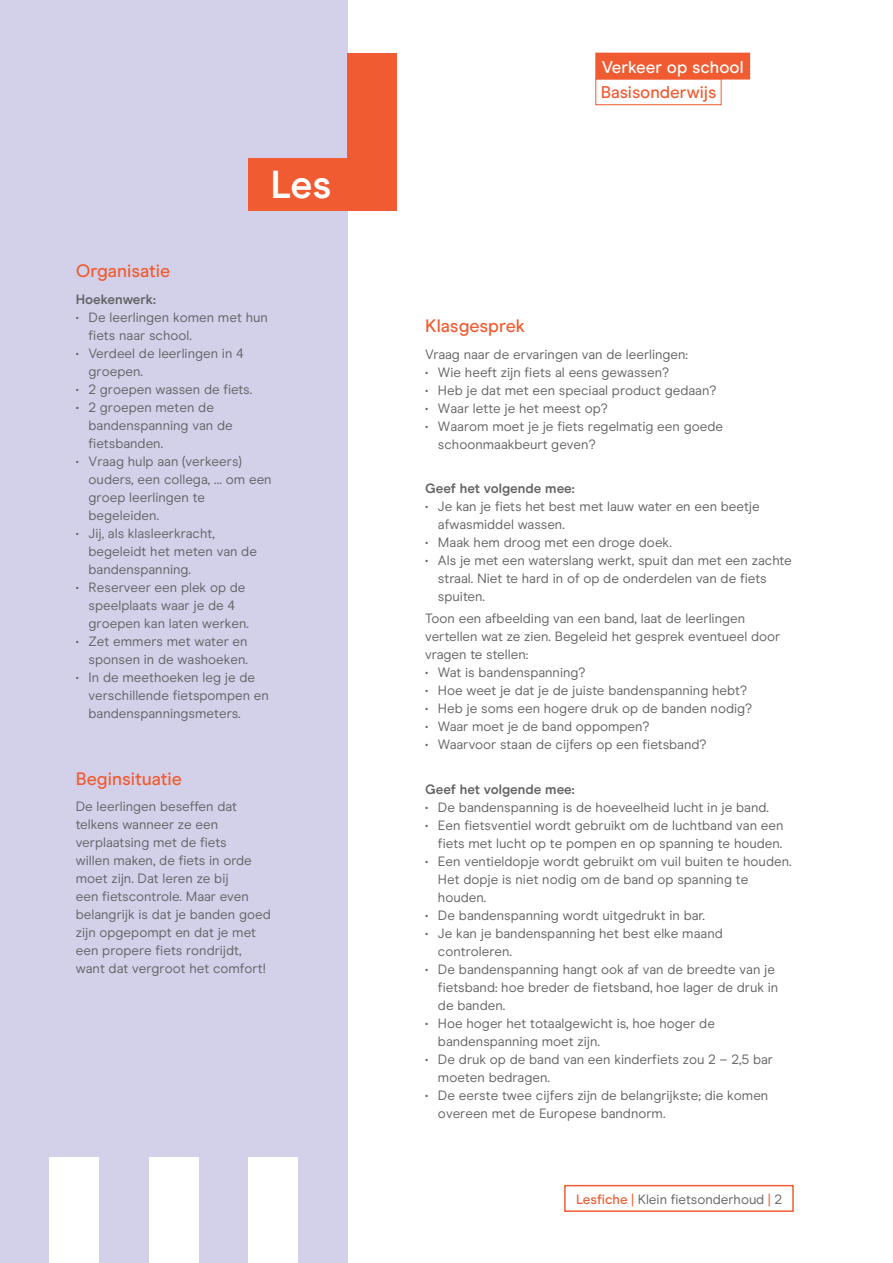
<style>
.page{position:relative;width:893px;height:1263px;background:#fff}
.page>*{position:absolute;margin:0;border:0;box-sizing:border-box;transform-origin:0 0}
.t1{font:700 39.15px "Modern Era";color:#fff}
.t2{font:500 18px "Modern Era";color:#f15b31}
.t3{font:500 17.1px "Modern Era";color:#fff}
.t4{font:500 17.1px "Modern Era";color:#f15b31}
.t5{font:13.5px/18px "Modern Era";color:#636466}
.t6{font:700 13.5px "Modern Era";color:#636466}
.s1{font-weight:500;color:#f15b31}
.s2{color:#f15b31}
</style>
<div class="page">
<div style="left:0;top:0;width:347px;height:1263px;background:#d3d1e9"></div>
<div style="left:564px;top:1185px;width:230px;height:27px;border:2px solid #f15b31"></div>
<div style="left:248px;top:1158px;width:50px;height:105px;background:#fff"></div>
<div style="left:149px;top:1158px;width:49px;height:105px;background:#fff"></div>
<div style="left:50px;top:1158px;width:49px;height:105px;background:#fff"></div>
<div style="left:347px;top:53px;width:50px;height:157px;background:#f15b31"></div>
<div style="left:248px;top:158px;width:133px;height:52px;background:#f15b31"></div>
<div style="left:595px;top:78px;width:127px;height:27px;border:1px solid #f15b31"></div>
<div style="left:596px;top:53px;width:154px;height:26px;background:#f15b31"></div>
<div style="left:595px;top:53px;width:155px;height:27px;border:1px solid #f15b31"></div>
<h1 class="t1" style="left:270px;top:161px;width:63px">Les</h1>
<h2 class="t2" style="left:76px;top:260px;width:96px">Organisatie</h2>
<p class="t6" style="left:76px;top:291px;width:82px">Hoekenwerk:</p>
<p class="t5" style="left:89px;top:308px;width:181px;text-indent:-13px">• De leerlingen komen met hun fiets naar school.</p>
<p class="t5" style="left:89px;top:344px;width:157px;text-indent:-13px">• Verdeel de leerlingen in 4 groepen.</p>
<p class="t5" style="left:76px;top:380px;width:178px">• 2 groepen wassen de fiets.</p>
<p class="t5" style="left:89px;top:398px;width:146px;text-indent:-13px">• 2 groepen meten de bandenspanning van de fietsbanden.</p>
<p class="t5" style="left:89px;top:452px;width:185px;text-indent:-13px">• Vraag hulp aan (verkeers) ouders, een collega, … om een groep leerlingen te begeleiden.</p>
<p class="t5" style="left:89px;top:524px;width:170px;text-indent:-13px">• Jij, als klasleerkracht, begeleidt het meten van de bandenspanning.</p>
<p class="t5" style="left:89px;top:578px;width:162px;text-indent:-13px">• Reserveer een plek op de speelplaats waar je de 4 groepen kan laten werken.</p>
<p class="t5" style="left:76px;top:632px;width:174px;text-align:right">• Zet emmers met water en sponsen in de washoeken.</p>
<p class="t5" style="left:89px;top:668px;width:182px;text-indent:-13px">• In de meethoeken leg je de verschillende fietspompen en bandenspanningsmeters.</p>
<h2 class="t2" style="left:76px;top:768px;width:108px">Beginsituatie</h2>
<p class="t5" style="left:76px;top:798px;width:196px">De leerlingen beseffen dat telkens wanneer ze een verplaatsing met de fiets<br>willen maken, de fiets in orde moet zijn. Dat leren ze bij<br>een fietscontrole. Maar even belangrijk is dat je banden goed zijn opgepompt en dat je met een propere fiets rondrijdt, want dat vergroot het comfort!</p>
<p class="t3" style="left:602px;top:57px;width:143px">Verkeer op school</p>
<p class="t4" style="left:601px;top:83px;width:117px">Basisonderwijs</p>
<h2 class="t2" style="left:425px;top:315px;width:101px">Klasgesprek</h2>
<p class="t5" style="left:425px;top:345px;width:264px">Vraag naar de ervaringen van de leerlingen:</p>
<p class="t5" style="left:425px;top:363px;width:245px">• Wie heeft zijn fiets al eens gewassen?</p>
<p class="t5" style="left:425px;top:381px;width:293px">• Heb je dat met een speciaal product gedaan?</p>
<p class="t5" style="left:425px;top:399px;width:184px">• Waar lette je het meest op?</p>
<p class="t5" style="left:438px;top:417px;width:287px;text-indent:-13px">• Waarom moet je je fiets regelmatig een goede schoonmaakbeurt geven?</p>
<p class="t6" style="left:425px;top:481px;width:151px">Geef het volgende mee:</p>
<p class="t5" style="left:438px;top:498px;width:323px;text-indent:-13px">• Je kan je fiets het best met lauw water en een beetje afwasmiddel wassen.</p>
<p class="t5" style="left:425px;top:534px;width:248px">• Maak hem droog met een droge doek.</p>
<p class="t5" style="left:438px;top:552px;width:355px;text-indent:-13px">• Als je met een waterslang werkt, spuit dan met een zachte straal. Niet te hard in of op de onderdelen van de fiets spuiten.</p>
<p class="t5" style="left:425px;top:610px;width:357px">Toon een afbeelding van een band, laat de leerlingen vertellen wat ze zien. Begeleid het gesprek eventueel door vragen te stellen:</p>
<p class="t5" style="left:425px;top:664px;width:162px">• Wat is bandenspanning?</p>
<p class="t5" style="left:425px;top:682px;width:323px">• Hoe weet je dat je de juiste bandenspanning hebt?</p>
<p class="t5" style="left:425px;top:700px;width:328px">• Heb je soms een hogere druk op de banden nodig?</p>
<p class="t5" style="left:425px;top:718px;width:226px">• Waar moet je de band oppompen?</p>
<p class="t5" style="left:425px;top:736px;width:283px">• Waarvoor staan de cijfers op een fietsband?</p>
<p class="t6" style="left:425px;top:781px;width:151px">Geef het volgende mee:</p>
<p class="t5" style="left:425px;top:798px;width:345px">• De bandenspanning is de hoeveelheid lucht in je band.</p>
<p class="t5" style="left:425px;top:816px;width:360px;text-align:right">• Een fietsventiel wordt gebruikt om de luchtband van een fiets met lucht op te pompen en op spanning te houden.</p>
<p class="t5" style="left:438px;top:852px;width:355px;text-indent:-13px">• Een ventieldopje wordt gebruikt om vuil buiten te houden.<br>Het dopje is niet nodig om de band op spanning te houden.</p>
<p class="t5" style="left:425px;top:906px;width:281px">• De bandenspanning wordt uitgedrukt in bar.</p>
<p class="t5" style="left:438px;top:924px;width:286px;text-indent:-13px">• Je kan je bandenspanning het best elke maand controleren.</p>
<p class="t5" style="left:438px;top:960px;width:342px;text-indent:-13px">• De bandenspanning hangt ook af van de breedte van je fietsband: hoe breder de fietsband, hoe lager de druk in de banden.</p>
<p class="t5" style="left:438px;top:1014px;width:278px;text-indent:-13px">• Hoe hoger het totaalgewicht is, hoe hoger de bandenspanning moet zijn.</p>
<p class="t5" style="left:438px;top:1050px;width:337px;text-indent:-13px">• De druk op de band van een kinderfiets zou 2 – 2,5 bar moeten bedragen.</p>
<p class="t5" style="left:438px;top:1086px;width:332px;text-indent:-13px">• De eerste twee cijfers zijn de belangrijkste; die komen overeen met de Europese bandnorm.</p>
<p class="t5" style="left:576px;top:1190px;width:207px"><span class="s1">Lesfiche</span> <span class="s2">|</span> Klein fietsonderhoud <span class="s2">|</span> 2</p>
</div>
